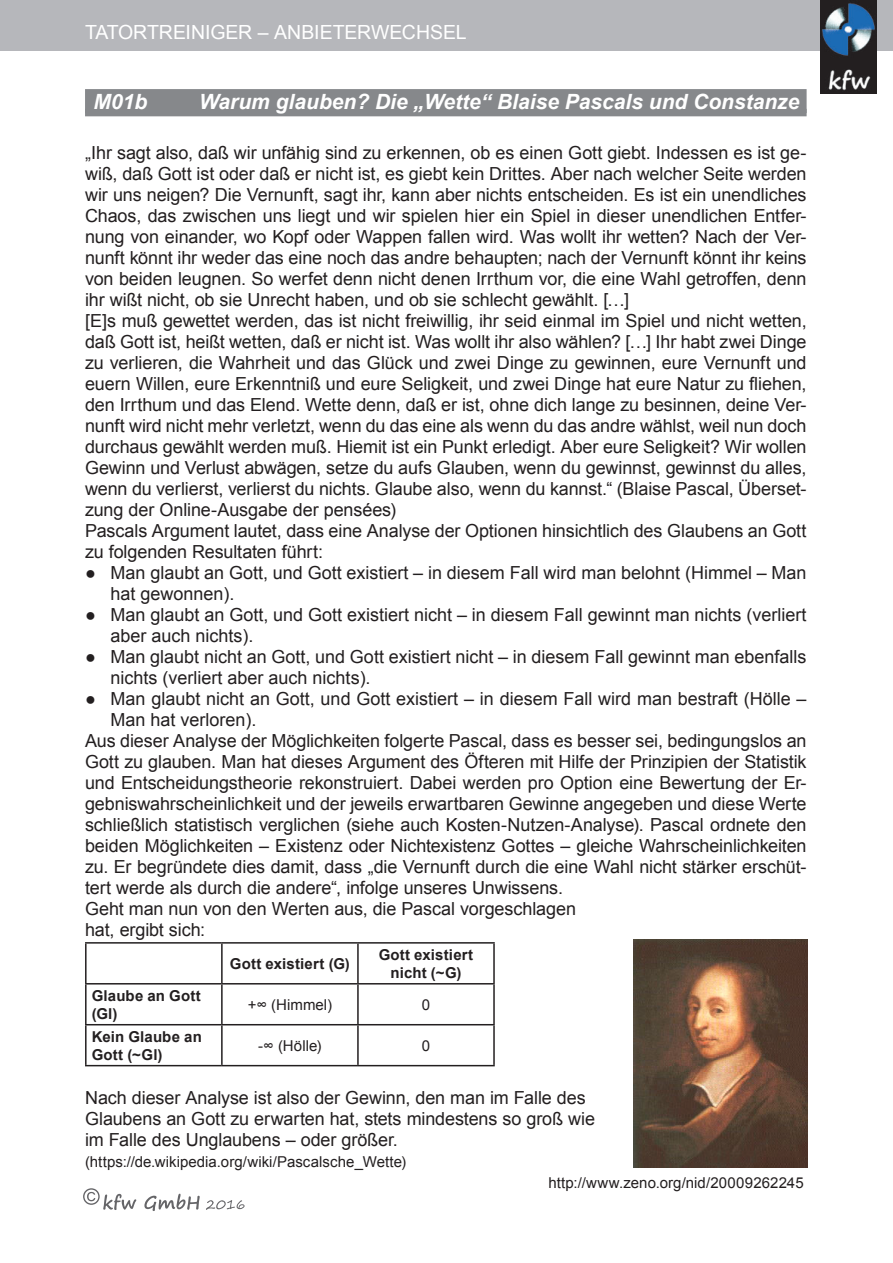
<style>
.page{position:relative;width:893px;height:1263px;background:#fff}
.page>*{position:absolute;margin:0;border:0;box-sizing:border-box;transform-origin:0 0}
.M1-5{font:italic 700 21px "Arial";color:#fff}
.t1{font:19.5px "Arial";letter-spacing:-.005em;color:#fff}
.Standard_Arial_12_14{font:18px/21px "Arial";color:#231f20}
.Standard_Arial_12_14-2{font:15px "Arial";letter-spacing:.005em;color:#231f20}
.Standard_Arial_12_14-3{font:700 15px/18px "Arial";letter-spacing:.01em;color:#231f20}
</style>
<div class="page">
<svg style="left:83px;top:1188px;width:162px;height:23px"></svg>
<div style="left:0;top:0;width:893px;height:51px;background:#b6b7bb"></div>
<img style="left:820px;top:0;width:56px;height:94px">
<div style="left:85px;top:89px;width:722px;height:24px;background:#86888b"></div>
<div style="left:85px;top:109px;width:722px;height:7px;background:#86888b"></div>
<hr style="left:85px;top:942px;width:137px;height:2px;background:#231f20">
<hr style="left:85px;top:944px;width:2px;height:39px;background:#231f20">
<hr style="left:222px;top:942px;width:136px;height:2px;background:#231f20">
<hr style="left:221px;top:944px;width:2px;height:39px;background:#231f20">
<hr style="left:358px;top:942px;width:137px;height:2px;background:#231f20">
<hr style="left:357px;top:944px;width:2px;height:39px;background:#231f20">
<hr style="left:493px;top:944px;width:2px;height:39px;background:#231f20">
<hr style="left:85px;top:983px;width:137px;height:1px;background:#231f20">
<hr style="left:85px;top:984px;width:2px;height:40px;background:#231f20">
<hr style="left:222px;top:983px;width:136px;height:1px;background:#231f20">
<hr style="left:221px;top:984px;width:2px;height:40px;background:#231f20">
<hr style="left:358px;top:983px;width:137px;height:1px;background:#231f20">
<hr style="left:357px;top:984px;width:2px;height:40px;background:#231f20">
<hr style="left:493px;top:984px;width:2px;height:40px;background:#231f20">
<hr style="left:85px;top:1024px;width:137px;height:1px;background:#231f20">
<hr style="left:85px;top:1025px;width:2px;height:40px;background:#231f20">
<hr style="left:222px;top:1024px;width:136px;height:1px;background:#231f20">
<hr style="left:221px;top:1025px;width:2px;height:40px;background:#231f20">
<hr style="left:358px;top:1024px;width:137px;height:1px;background:#231f20">
<hr style="left:357px;top:1025px;width:2px;height:40px;background:#231f20">
<hr style="left:493px;top:1025px;width:2px;height:40px;background:#231f20">
<hr style="left:85px;top:1065px;width:137px;height:1px;background:#231f20">
<hr style="left:222px;top:1065px;width:136px;height:1px;background:#231f20">
<hr style="left:358px;top:1065px;width:137px;height:1px;background:#231f20">
<img style="left:634px;top:940px;width:174px;height:227px">
<p class="t1" style="left:85px;top:19px;width:383px">TATORTREINIGER – ANBIETERWECHSEL</p>
<p class="M1-5" style="left:94px;top:87px;width:55px">M01b</p>
<p class="M1-5" style="left:199px;top:87px;width:602px">Warum glauben? Die „Wette“ Blaise Pascals und Constanze</p>
<p class="Standard_Arial_12_14" style="left:85px;top:142px;width:723px;text-align:justify">„Ihr sagt also, daß wir unfähig sind zu erkennen, ob es einen Gott giebt. Indessen es ist ge&shy;wiß, daß Gott ist oder daß er nicht ist, es giebt kein Drittes. Aber nach welcher Seite werden wir uns neigen? Die Vernunft, sagt ihr, kann aber nichts entscheiden. Es ist ein unendliches Chaos, das zwischen uns liegt und wir spielen hier ein Spiel in dieser unendlichen Entfer&shy;nung von einander, wo Kopf oder Wappen fallen wird. Was wollt ihr wetten? Nach der Ver&shy;nunft könnt ihr weder das eine noch das andre behaupten; nach der Vernunft könnt ihr keins von beiden leugnen. So werfet denn nicht denen Irrthum vor, die eine Wahl getroffen, denn ihr wißt nicht, ob sie Unrecht haben, und ob sie schlecht gewählt. […]</p>
<p class="Standard_Arial_12_14" style="left:85px;top:310px;width:723px;text-align:justify">[E]s muß gewettet werden, das ist nicht freiwillig, ihr seid einmal im Spiel und nicht wetten, daß Gott ist, heißt wetten, daß er nicht ist. Was wollt ihr also wählen? […] Ihr habt zwei Dinge zu verlieren, die Wahrheit und das Glück und zwei Dinge zu gewinnen, eure Vernunft und euern Willen, eure Erkenntniß und eure Seligkeit, und zwei Dinge hat eure Natur zu fliehen, den Irrthum und das Elend. Wette denn, daß er ist, ohne dich lange zu besinnen, deine Ver&shy;nunft wird nicht mehr verletzt, wenn du das eine als wenn du das andre wählst, weil nun doch durchaus gewählt werden muß. Hiemit ist ein Punkt erledigt. Aber eure Seligkeit? Wir wollen Gewinn und Verlust abwägen, setze du aufs Glauben, wenn du gewinnst, gewinnst du alles, wenn du verlierst, verlierst du nichts. Glaube also, wenn du kannst.“ (Blaise Pascal, Überset&shy;zung der Online-Ausgabe der pensées)</p>
<p class="Standard_Arial_12_14" style="left:85px;top:520px;width:723px">Pascals Argument lautet, dass eine Analyse der Optionen hinsichtlich des Glaubens an Gott zu folgenden Resultaten führt:</p>
<p class="Standard_Arial_12_14" style="left:111px;top:562px;width:698px;text-indent:-26px">● Man glaubt an Gott, und Gott existiert – in diesem Fall wird man belohnt (Himmel – Man hat gewonnen).</p>
<p class="Standard_Arial_12_14" style="left:111px;top:604px;width:697px;text-indent:-26px">● Man glaubt an Gott, und Gott existiert nicht – in diesem Fall gewinnt man nichts (verliert aber auch nichts).</p>
<p class="Standard_Arial_12_14" style="left:111px;top:646px;width:697px;text-indent:-26px">● Man glaubt nicht an Gott, und Gott existiert nicht – in diesem Fall gewinnt man ebenfalls nichts (verliert aber auch nichts).</p>
<p class="Standard_Arial_12_14" style="left:111px;top:688px;width:697px;text-indent:-26px">● Man glaubt nicht an Gott, und Gott existiert – in diesem Fall wird man bestraft (Hölle –<br>Man hat verloren).</p>
<p class="Standard_Arial_12_14" style="left:85px;top:730px;width:723px;text-align:justify">Aus dieser Analyse der Möglichkeiten folgerte Pascal, dass es besser sei, bedingungslos an Gott zu glauben. Man hat dieses Argument des Öfteren mit Hilfe der Prinzipien der Statistik und Entscheidungstheorie rekonstruiert. Dabei werden pro Option eine Bewertung der Er&shy;gebniswahrscheinlichkeit und der jeweils erwartbaren Gewinne angegeben und diese Werte schließlich statistisch verglichen (siehe auch Kosten-Nutzen-Analyse). Pascal ordnete den beiden Möglichkeiten – Existenz oder Nichtexistenz Gottes – gleiche Wahrscheinlichkeiten zu. Er begründete dies damit, dass „die Vernunft durch die eine Wahl nicht stärker erschüt&shy;tert werde als durch die andere“, infolge unseres Unwissens.</p>
<p class="Standard_Arial_12_14" style="left:85px;top:898px;width:492px">Geht man nun von den Werten aus, die Pascal vorgeschlagen hat, ergibt sich:</p>
<p class="Standard_Arial_12_14-3" style="left:230px;top:955px;width:121px">Gott existiert (G)</p>
<p class="Standard_Arial_12_14-3" style="left:379px;top:946px;width:96px;text-align:center">Gott existiert nicht (~G)</p>
<p class="Standard_Arial_12_14-3" style="left:92px;top:987px;width:110px">Glaube an Gott (Gl)</p>
<p class="Standard_Arial_12_14-2" style="left:248px;top:995px;width:86px">+∞ (Himmel)</p>
<p class="Standard_Arial_12_14-2" style="left:422px;top:995px;width:10px">0</p>
<p class="Standard_Arial_12_14-3" style="left:92px;top:1028px;width:112px">Kein Glaube an<br>Gott (~Gl)</p>
<p class="Standard_Arial_12_14-2" style="left:258px;top:1035px;width:65px">-∞ (Hölle)</p>
<p class="Standard_Arial_12_14-2" style="left:422px;top:1035px;width:10px">0</p>
<p class="Standard_Arial_12_14" style="left:85px;top:1087px;width:511px">Nach dieser Analyse ist also der Gewinn, den man im Falle des<br>Glaubens an Gott zu erwarten hat, stets mindestens so groß wie im Falle des Unglaubens – oder größer.</p>
<p class="Standard_Arial_12_14-2" style="left:85px;top:1152px;width:323px">(https://de.wikipedia.org/wiki/Pascalsche_Wette)</p>
<p class="Standard_Arial_12_14-2" style="left:548px;top:1173px;width:257px">http://www.zeno.org/nid/20009262245</p>
</div>
